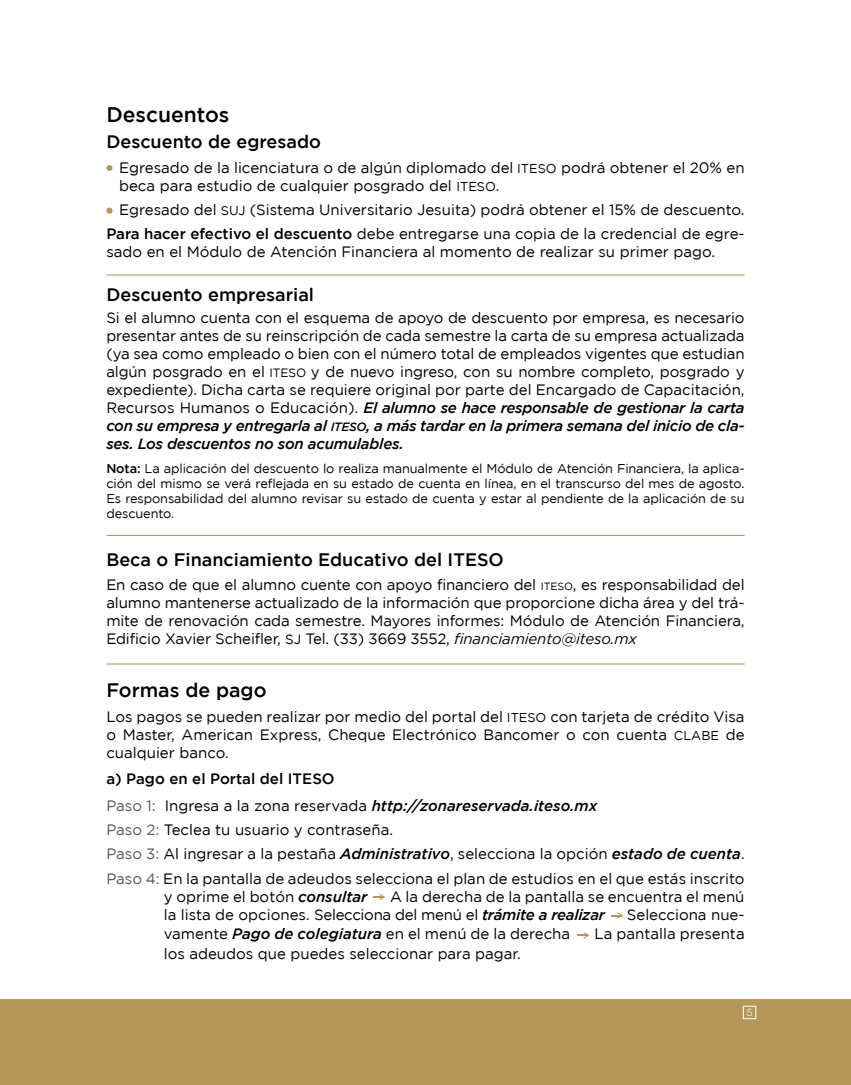
<style>
.page{position:relative;width:851px;height:1085px;background:#fff}
.page>*{position:absolute;margin:0;border:0;box-sizing:border-box;transform-origin:0 0}
.t1{font:500 21px "Gotham";color:#000}
.t2{font:500 19.5px "Gotham";color:#000}
.t3{font:500 18px "Gotham";color:#000}
.t4{font:15px/18px "Gotham";color:#000}
.t5{font:italic 500 15px/26.5px "Gotham";color:#000}
.t6{font:12.75px/15px "Gotham";letter-spacing:-.01em;color:#000;text-align:justify}
.t7{font:300 10.5px "Helvetica Neue";color:#fff}
.s1{font-size:12.75px}
.s2{font-weight:500}
.s3{font-size:12px}
.s4{font-weight:500;font-style:italic}
.s5{font-weight:500;font-style:italic;font-size:12px}
.s6{font-size:10.5px}
.s7{font-size:13.5px}
.s8{font-style:italic}
.s9{font-style:normal}
.s10{font-weight:400;font-style:normal;color:#58595b}
.s11{font-weight:400;font-style:normal}
.s12{color:#58595b}
</style>
<div class="page">
<div style="left:0;top:999px;width:850px;height:85px;background:#b4975a"></div>
<div style="left:743px;top:1005px;width:12px;height:13px;border:1px solid #fff"></div>
<svg style="left:373px;top:893px;width:12px;height:7px"></svg>
<svg style="left:611px;top:912px;width:12px;height:6px"></svg>
<svg style="left:577px;top:932px;width:12px;height:6px"></svg>
<hr style="left:106px;top:663px;width:638px;height:1px;background:#b4975a">
<hr style="left:106px;top:535px;width:638px;height:1px;background:#b4975a">
<svg style="left:106px;top:207px;width:6px;height:6px"></svg>
<svg style="left:106px;top:165px;width:6px;height:6px"></svg>
<hr style="left:106px;top:274px;width:638px;height:1px;background:#b4975a">
<h1 class="t1" style="left:106px;top:102px;width:124px">Descuentos</h1>
<p class="t3" style="left:106px;top:132px;width:216px">Descuento de egresado</p>
<p class="t4" style="left:119px;top:158px;width:627px">Egresado de la licenciatura o de algún diplomado del <span class="s1">ITESO</span> podrá obtener el 20% en beca para estudio de cualquier posgrado del <span class="s1">ITESO</span>.</p>
<p class="t4" style="left:106px;top:197px;width:639px;line-height:24.3px;text-align:right">Egresado del <span class="s1">SUJ</span> (Sistema Universitario Jesuita) podrá obtener el 15% de descuento.<br><span class="s2">Para hacer efectivo el descuento</span> debe entregarse una copia de la credencial de egre-</p>
<p class="t4" style="left:106px;top:243px;width:610px">sado en el Módulo de Atención Financiera al momento de realizar su primer pago.</p>
<p class="t3" style="left:106px;top:284px;width:209px">Descuento empresarial</p>
<p class="t4" style="left:106px;top:308px;width:639px;text-align:justify">Si el alumno cuenta con el esquema de apoyo de descuento por empresa, es necesario presentar antes de su reinscripción de cada semestre la carta de su empresa actualizada (ya sea como empleado o bien con el número total de empleados vigentes que estudian algún posgrado en el <span class="s3">ITESO</span> y de nuevo ingreso, con su nombre completo, posgrado y expediente). Dicha carta se requiere original por parte del Encargado de Capacitación, Recursos Humanos o Educación). <span class="s4">El alumno se hace responsable de gestionar la carta con su empresa y entregarla al</span> <span class="s5">ITESO</span><span class="s4">, a más tardar en la primera semana del inicio de cla&shy;ses. Los descuentos no son acumulables.</span></p>
<p class="t6" style="left:106px;top:460px;width:639px"><span class="s2">Nota:</span> La aplicación del descuento lo realiza manualmente el Módulo de Atención Financiera, la aplica&shy;ción del mismo se verá reflejada en su estado de cuenta en línea, en el transcurso del mes de agosto.<br>Es responsabilidad del alumno revisar su estado de cuenta y estar al pendiente de la aplicación de su descuento.</p>
<p class="t3" style="left:106px;top:549px;width:399px">Beca o Financiamiento Educativo del ITESO</p>
<p class="t4" style="left:106px;top:575px;width:639px;text-align:justify">En caso de que el alumno cuente con apoyo financiero del <span class="s6">ITESO</span>, es responsabilidad del alumno mantenerse actualizado de la información que proporcione dicha área y del trá&shy;mite de renovación cada semestre. Mayores informes: Módulo de Atención Financiera, Edificio Xavier Scheifler, <span class="s7">SJ</span> Tel. (33) 3669 3552, <span class="s8">financiamiento@iteso.mx</span></p>
<h2 class="t2" style="left:106px;top:679px;width:162px">Formas de pago</h2>
<p class="t4" style="left:106px;top:707px;width:639px;text-align:justify">Los pagos se pueden realizar por medio del portal del <span class="s1">ITESO</span> con tarjeta de crédito Visa o Master, American Express, Cheque Electrónico Bancomer o con cuenta <span class="s1">CLABE</span> de cualquier banco.</p>
<p class="t5" style="left:106px;top:765px;width:492px"><span class="s9">a) Pago en el Portal del ITESO<br></span><span class="s10">Paso 1:</span> <span class="s11">Ingresa a la zona reservada</span> http://zonareservada.iteso.mx</p>
<p class="t4" style="left:106px;top:817px;width:639px;line-height:24.3px"><span class="s12">Paso 2:</span> Teclea tu usuario y contraseña.<br><span class="s12">Paso 3:</span> Al ingresar a la pestaña <span class="s4">Administrativo</span>, selecciona la opción <span class="s4">estado de cuenta</span>.<br><span class="s12">Paso 4:</span> En la pantalla de adeudos selecciona el plan de estudios en el que estás inscrito</p>
<p class="t4" style="left:164px;top:887px;width:205px">y oprime el botón <span class="s4">consultar</span></p>
<p class="t4" style="left:164px;top:887px;width:582px;text-indent:226px">A la derecha de la pantalla se encuentra el menú la lista de opciones. Selecciona del menú el <span class="s4">trámite a realizar</span></p>
<p class="t4" style="left:626px;top:905px;width:119px">Selecciona nue-</p>
<p class="t4" style="left:164px;top:924px;width:408px">vamente <span class="s4">Pago de colegiatura</span> en el menú de la derecha</p>
<p class="t4" style="left:594px;top:924px;width:152px">La pantalla presenta</p>
<p class="t4" style="left:164px;top:944px;width:358px">los adeudos que puedes seleccionar para pagar.</p>
<p class="t7" style="left:746px;top:1003px;width:7px">5</p>
</div>
